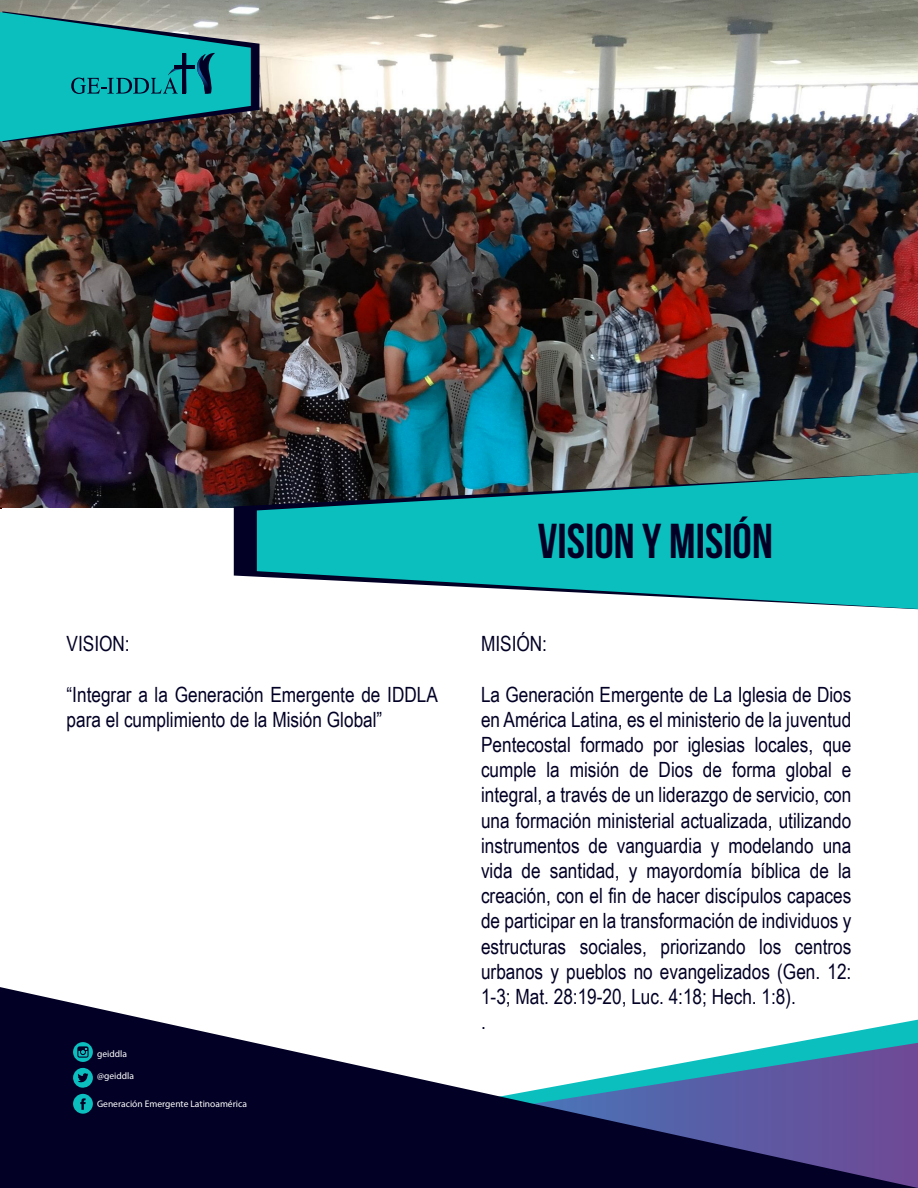
<style>
.page{position:relative;width:918px;height:1188px;background:#fff}
.page>*{position:absolute;margin:0;border:0;box-sizing:border-box;transform-origin:0 0}
.t1{font:700 48.9px "Bebas Neue";color:#020025}
.t2{font:21px/25.2px "Arial Narrow";color:#020025}
.t3{font:9.6px "Myriad Pro";color:#fff}
</style>
<div class="page">
<img style="left:0;top:0;width:918px;height:508px">
<svg style="left:0;top:987px;width:918px;height:201px;fill:#020025"></svg>
<svg style="left:234px;top:473px;width:23px;height:104px;background:#130720"></svg>
<svg style="left:257px;top:473px;width:661px;height:136px;background:#2db2b3"></svg>
<svg style="left:0;top:11px;width:260px;height:131px;background:#259b9c"></svg>
<svg style="left:73px;top:1068px;width:20px;height:20px"></svg>
<svg style="left:73px;top:1042px;width:20px;height:20px"></svg>
<svg style="left:73px;top:1094px;width:20px;height:20px"></svg>
<p class="t2" style="left:67px;top:630px;width:65px">VISION:</p>
<p class="t2" style="left:67px;top:681px;width:373px">“Integrar a la Generación Emergente de IDDLA para el cumplimiento de la Misión Global”</p>
<p class="t3" style="left:97px;top:1048px;width:31px">geiddla</p>
<p class="t3" style="left:97px;top:1070px;width:38px">@geiddla</p>
<p class="t3" style="left:97px;top:1098px;width:151px">Generación Emergente Latinoamérica</p>
<h1 class="t1" style="left:538px;top:514px;width:237px">VISION Y MISIÓN</h1>
<p class="t2" style="left:481px;top:630px;width:68px">MISIÓN:</p>
<p class="t2" style="left:481px;top:681px;width:372px">La Generación Emergente de La Iglesia de Dios en América Latina, es el ministerio de la juventud Pentecostal formado por iglesias locales, que cumple la misión de Dios de forma global e integral, a través de un liderazgo de servicio, con una formación ministerial actualizada, utilizando instrumentos de vanguardia y modelando una vida de santidad, y mayordomía bíblica de la creación, con el fin de hacer discípulos capaces de participar en la transformación de individuos y estructuras sociales, priorizando los centros urbanos y pueblos no evangelizados (Gen. 12:<br>1-3; Mat. 28:19-20, Luc. 4:18; Hech. 1:8).<br>.</p>
</div>
